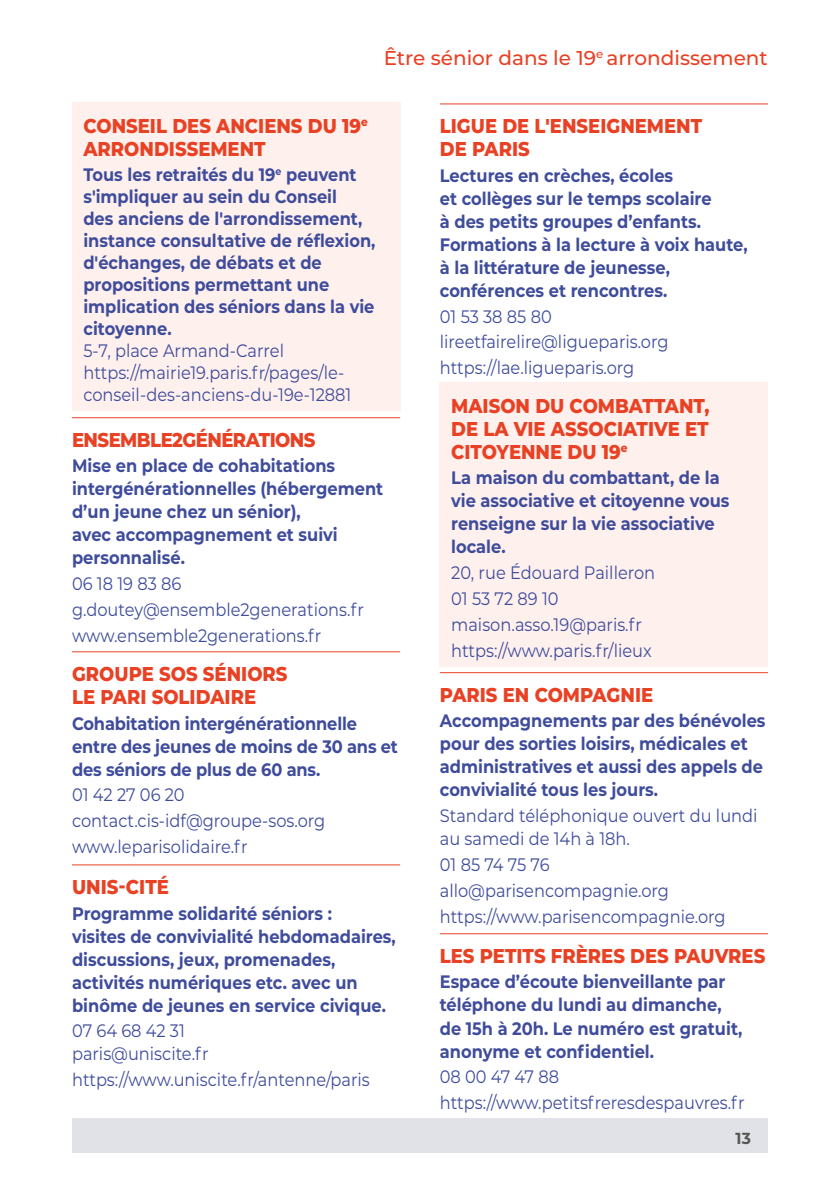
<style>
.page{position:relative;width:840px;height:1191px;background:#fff}
.page>*{position:absolute;margin:0;border:0;box-sizing:border-box;transform-origin:0 0}
.t1{font:800 20px/23px "Montserrat";color:#e84124;scale:.9 1}
.t2{font:500 20px "Montserrat";color:#e84124}
.t3{font:800 20px "Montserrat";letter-spacing:-.03em;color:#e84124;scale:.9 1}
.t4{font:700 18px/23px "Montserrat";color:#3f4c9b;scale:.9 1}
.t5{font:18px/25.8px "Montserrat";color:#3f4c9b;scale:.9 1}
.t6{font:700 16px "Montserrat";color:#575756}
</style>
<div class="page">
<div style="left:72px;top:1119px;width:695px;height:34px;background:#e0e2e7"></div>
<div style="left:72px;top:102px;width:328px;height:64px;background:#fef0ec"></div>
<div style="left:72px;top:157px;width:328px;height:188px;background:#fef0ec"></div>
<div style="left:72px;top:333px;width:328px;height:78px;background:#fef0ec"></div>
<hr style="left:72px;top:417px;width:328px;height:1px;background:#e84124">
<hr style="left:72px;top:651px;width:328px;height:1px;background:#e84124">
<hr style="left:72px;top:864px;width:328px;height:1px;background:#e84124">
<hr style="left:439px;top:103px;width:328px;height:1px;background:#e84124">
<div style="left:439px;top:382px;width:328px;height:87px;background:#fef0ec"></div>
<div style="left:439px;top:461px;width:328px;height:102px;background:#fef0ec"></div>
<div style="left:439px;top:556px;width:328px;height:33px;background:#fef0ec"></div>
<div style="left:439px;top:582px;width:328px;height:33px;background:#fef0ec"></div>
<div style="left:439px;top:608px;width:328px;height:33px;background:#fef0ec"></div>
<div style="left:439px;top:634px;width:328px;height:33px;background:#fef0ec"></div>
<hr style="left:439px;top:672px;width:328px;height:1px;background:#e84124">
<hr style="left:439px;top:933px;width:328px;height:1px;background:#e84124">
<p class="t2" style="left:383px;top:44px;width:385px">Être sénior dans le 19<sup>e</sup> arrondissement</p>
<p class="t1" style="left:83px;top:113px;width:317px">CONSEIL DES ANCIENS DU 19<sup>e<br></sup>ARRONDISSEMENT</p>
<p class="t4" style="left:83px;top:162px;width:326px;line-height:22px">Tous les retraités du 19<sup>e</sup> peuvent s'impliquer au sein du Conseil<br>des anciens de l'arrondissement, instance consultative de réflexion, d'échanges, de débats et de propositions permettant une implication des séniors dans la vie citoyenne.</p>
<p class="t5" style="left:83px;top:339px;width:299px;line-height:22px">5-7, place Armand-Carrel https://mairie19.paris.fr/pages/le&shy;conseil-des-anciens-du-19e-12881</p>
<p class="t3" style="left:72px;top:425px;width:272px">ENSEMBLE2GÉNÉRATIONS</p>
<p class="t4" style="left:72px;top:453px;width:347px">Mise en place de cohabitations intergénérationnelles (hébergement d’un jeune chez un sénior),<br>avec accompagnement et suivi personnalisé.</p>
<p class="t5" style="left:72px;top:570px;width:325px">06 18 19 83 86 g.doutey@ensemble2generations.fr www.ensemble2generations.fr</p>
<p class="t1" style="left:72px;top:661px;width:241px">GROUPE SOS SÉNIORS<br>LE PARI SOLIDAIRE</p>
<p class="t4" style="left:72px;top:710px;width:363px">Cohabitation intergénérationnelle entre des jeunes de moins de 30 ans et des séniors de plus de 60 ans.</p>
<p class="t5" style="left:72px;top:781px;width:282px">01 42 27 06 20 contact.cis-idf@groupe-sos.org www.leparisolidaire.fr</p>
<p class="t1" style="left:72px;top:874px;width:109px">UNIS-CITÉ</p>
<p class="t4" style="left:72px;top:900px;width:361px">Programme solidarité séniors :<br>visites de convivialité hebdomadaires, discussions, jeux, promenades, activités numériques etc. avec un binôme de jeunes en service civique.</p>
<p class="t5" style="left:72px;top:1019px;width:153px;line-height:23px">07 64 68 42 31 paris@uniscite.fr</p>
<p class="t5" style="left:72px;top:1066px;width:332px">https://www.uniscite.fr/antenne/paris</p>
<p class="t1" style="left:439px;top:113px;width:293px">LIGUE DE L'ENSEIGNEMENT<br>DE PARIS</p>
<p class="t4" style="left:439px;top:163px;width:343px">Lectures en crèches, écoles<br>et collèges sur le temps scolaire<br>à des petits groupes d’enfants.<br>Formations à la lecture à voix haute, à la littérature de jeunesse, conférences et rencontres.</p>
<p class="t5" style="left:439px;top:302px;width:255px">01 53 38 85 80 lireetfairelire@ligueparis.org https://lae.ligueparis.org</p>
<p class="t1" style="left:451px;top:393px;width:288px;text-align:justify">MAISON DU COMBATTANT, DE LA VIE ASSOCIATIVE ET CITOYENNE DU 19<sup>e</sup></p>
<p class="t4" style="left:451px;top:465px;width:310px">La maison du combattant, de la vie associative et citoyenne vous renseigne sur la vie associative locale.</p>
<p class="t5" style="left:451px;top:559px;width:228px">20, rue Édouard Pailleron<br>01 53 72 89 10 maison.asso.19@paris.fr https://www.paris.fr/lieux</p>
<p class="t1" style="left:439px;top:682px;width:238px">PARIS EN COMPAGNIE</p>
<p class="t4" style="left:439px;top:708px;width:363px">Accompagnements par des bénévoles pour des sorties loisirs, médicales et administratives et aussi des appels de convivialité tous les jours.</p>
<p class="t5" style="left:439px;top:803px;width:354px;line-height:23px">Standard téléphonique ouvert du lundi au samedi de 14h à 18h.</p>
<p class="t5" style="left:439px;top:851px;width:319px">01 85 74 75 76 allo@parisencompagnie.org https://www.parisencompagnie.org</p>
<p class="t1" style="left:439px;top:943px;width:363px">LES PETITS FRÈRES DES PAUVRES</p>
<p class="t4" style="left:439px;top:969px;width:337px">Espace d’écoute bienveillante par téléphone du lundi au dimanche, de 15h à 20h. Le numéro est gratuit, anonyme et confidentiel.</p>
<p class="t5" style="left:439px;top:1063px;width:340px">08 00 47 47 88 https://www.petitsfreresdespauvres.fr</p>
<p class="t6" style="left:735px;top:1126px;width:17px">13</p>
</div>
